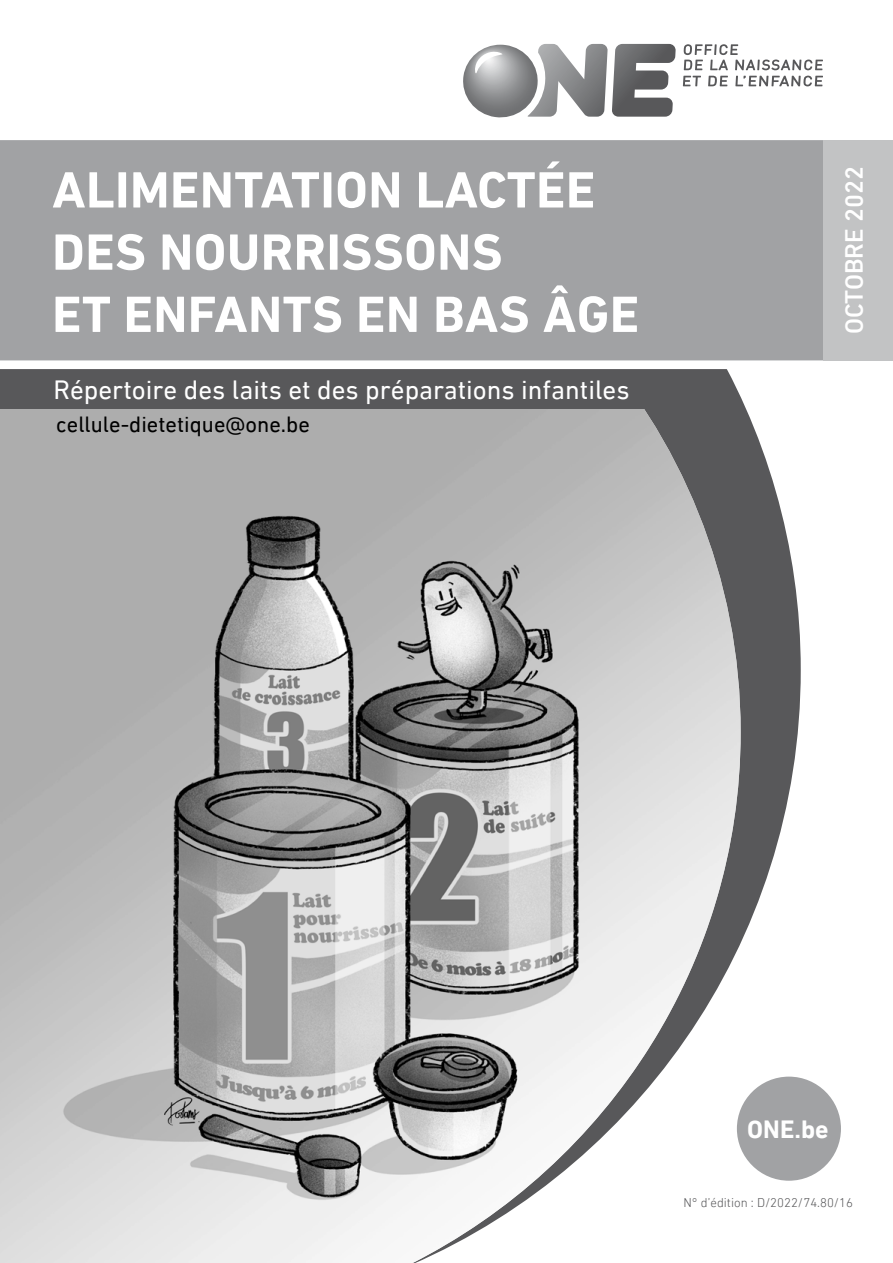
<style>
.page{position:relative;width:893px;height:1263px;background:#fff}
.page>*{position:absolute;margin:0;border:0;box-sizing:border-box;transform-origin:0 0}
.Titre_couverture_H{font:700 51.9px/62.2px "DIN Next LT Pro";letter-spacing:.01em;color:#fff}
.Texte{font:27px "DIN Next LT Pro";color:#fff}
.Texte-2{font:500 25.5px "DIN Next LT Pro";color:#fff}
.t1{font:700 25.5px "DIN Next LT Pro";color:#fff}
.Texte-3{font:22.5px "DIN Next LT Pro";color:#000}
.t2{font:300 12.9px "DIN Next LT Pro";color:#58585a}
</style>
<div class="page">
<svg style="left:741px;top:398px;width:60px;height:544px;fill:#58585a"></svg>
<img style="left:0;top:373px;width:741px;height:890px">
<svg style="left:684px;top:44px;width:139px;height:26px"></svg>
<svg style="left:683px;top:76px;width:18px;height:10px"></svg>
<svg style="left:708px;top:76px;width:20px;height:10px"></svg>
<svg style="left:735px;top:76px;width:88px;height:10px"></svg>
<svg style="left:463px;top:44px;width:213px;height:74px"></svg>
<div style="left:0;top:369px;width:724px;height:39px;background:#58585a"></div>
<div style="left:0;top:140px;width:893px;height:233px;background:#a1a2a4"></div>
<div style="left:734px;top:1073px;width:110px;height:111px;background:#a1a2a4;border-radius:50%"></div>
<div style="left:730px;top:1070px;width:117px;height:117px;border:6px solid #fff;border-radius:50%"></div>
<div style="left:823px;top:140px;width:70px;height:220px;background:#c2c3c4"></div>
<p class="Titre_couverture_H" style="left:52px;top:159px;width:588px">ALIMENTATION LACTÉE<br>DES NOURRISSONS<br>ET ENFANTS EN BAS ÂGE</p>
<p class="Texte-2" style="left:839px;top:334px;width:170px;rotate:-90deg">OCTOBRE 2022</p>
<p class="Texte" style="left:53px;top:374px;width:578px">Répertoire des laits et des préparations infantiles</p>
<p class="Texte-3" style="left:56px;top:411px;width:255px">cellule-dietetique@one.be</p>
<p class="t1" style="left:747px;top:1114px;width:83px">ONE.be</p>
<p class="t2" style="left:683px;top:1195px;width:171px">N° d’édition : D/2022/74.80/16</p>
</div>
